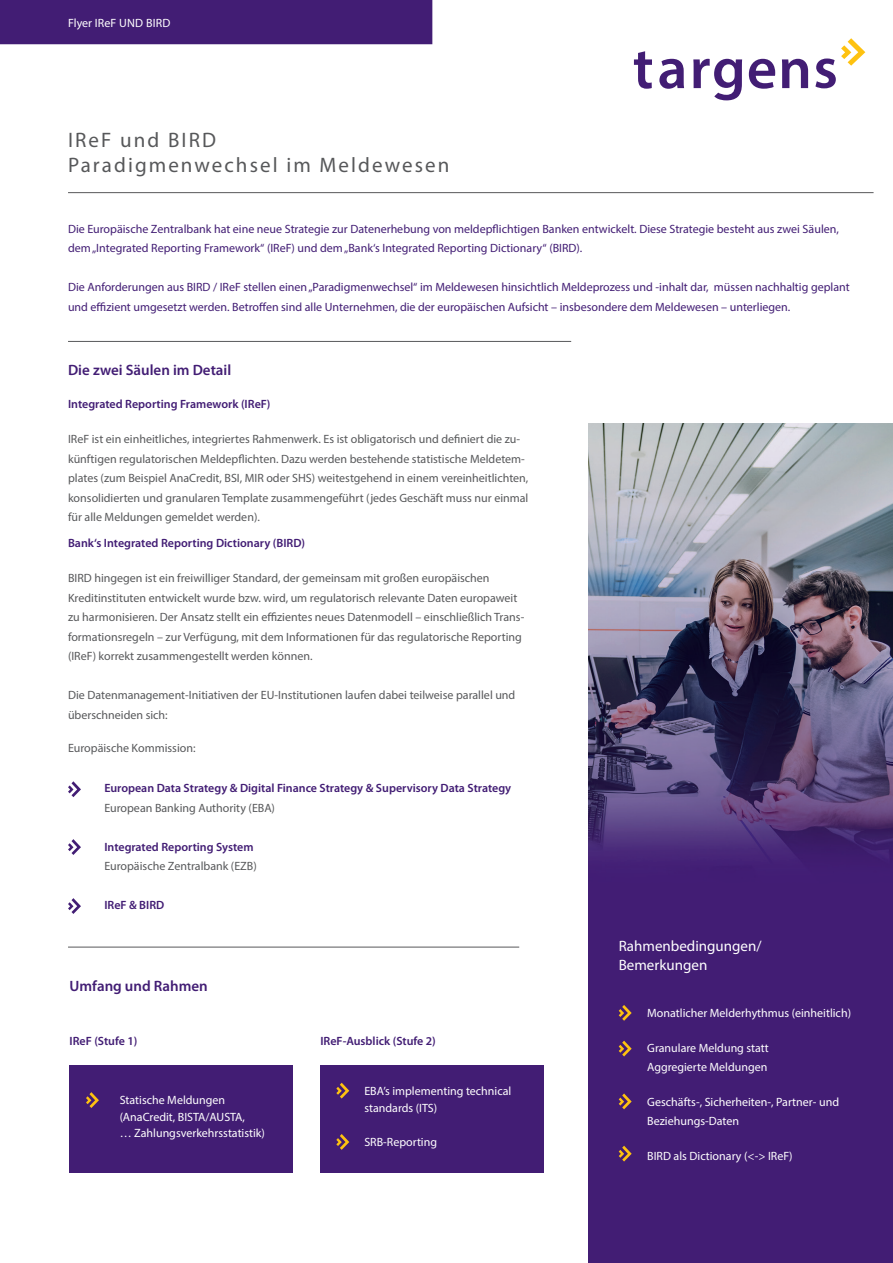
<style>
.page{position:relative;width:893px;height:1263px;background:#fff}
.page>*{position:absolute;margin:0;border:0;box-sizing:border-box;transform-origin:0 0}
.t1{font:21px/25.2px "Myriad Pro";letter-spacing:.1em;color:#57585a}
.t2{font:600 15px "Myriad Pro";color:#421d74}
.t3{font:15px/19.5px "Myriad Pro";color:#fff}
.t4{font:12px/19.5px "Myriad Pro";color:#57585a}
.t5{font:12px/19.5px "Myriad Pro";color:#421d74}
.t6{font:12px/16.5px "Myriad Pro";color:#fff}
.t7{font:600 12px "Myriad Pro";color:#421d74}
</style>
<div class="page">
<svg style="left:634px;top:51px;width:18px;height:38px"></svg>
<svg style="left:659px;top:59px;width:25px;height:30px"></svg>
<svg style="left:749px;top:59px;width:26px;height:30px"></svg>
<svg style="left:782px;top:59px;width:26px;height:29px"></svg>
<svg style="left:693px;top:59px;width:49px;height:41px"></svg>
<svg style="left:815px;top:38px;width:50px;height:50px"></svg>
<div style="left:0;top:0;width:432px;height:44px;background:#421d74"></div>
<hr style="left:68px;top:341px;width:503px;height:1px;background:#57585a">
<hr style="left:68px;top:192px;width:805px;height:1px;background:#57585a">
<hr style="left:68px;top:947px;width:451px;height:1px;background:#57585a">
<svg style="left:68px;top:781px;width:13px;height:16px"></svg>
<svg style="left:68px;top:839px;width:13px;height:16px"></svg>
<svg style="left:68px;top:898px;width:13px;height:16px"></svg>
<div style="left:70px;top:1065px;width:223px;height:107px;background:#421d74"></div>
<div style="left:320px;top:1065px;width:224px;height:107px;background:#421d74"></div>
<svg style="left:86px;top:1092px;width:13px;height:16px"></svg>
<svg style="left:336px;top:1083px;width:13px;height:15px"></svg>
<svg style="left:336px;top:1134px;width:13px;height:16px"></svg>
<img style="left:588px;top:424px;width:305px;height:839px">
<svg style="left:619px;top:1005px;width:13px;height:16px"></svg>
<svg style="left:619px;top:1041px;width:13px;height:15px"></svg>
<svg style="left:619px;top:1093px;width:13px;height:16px"></svg>
<svg style="left:619px;top:1146px;width:13px;height:15px"></svg>
<p class="t6" style="left:68px;top:15px;width:104px">Flyer IReF UND BIRD</p>
<p class="t1" style="left:68px;top:127px;width:383px">IReF und BIRD<br>Paradigmenwechsel im Meldewesen</p>
<p class="t5" style="left:68px;top:219px;width:772px">Die Europäische Zentralbank hat eine neue Strategie zur Datenerhebung von meldepflichtigen Banken entwickelt. Diese Strategie besteht aus zwei Säulen, dem „Integrated Reporting Framework“ (IReF) und dem „Bank‘s Integrated Reporting Dictionary“ (BIRD).</p>
<p class="t5" style="left:68px;top:277px;width:783px">Die Anforderungen aus BIRD / IReF stellen einen „Paradigmenwechsel“ im Meldewesen hinsichtlich Meldeprozess und -inhalt dar, müssen nachhaltig geplant und effizient umgesetzt werden. Betroffen sind alle Unternehmen, die der europäischen Aufsicht – insbesondere dem Meldewesen – unterliegen.</p>
<p class="t2" style="left:68px;top:360px;width:165px">Die zwei Säulen im Detail</p>
<p class="t7" style="left:68px;top:397px;width:204px">Integrated Reporting Framework (IReF)</p>
<p class="t4" style="left:68px;top:429px;width:462px">IReF ist ein einheitliches, integriertes Rahmenwerk. Es ist obligatorisch und definiert die zu&shy;künftigen regulatorischen Meldepflichten. Dazu werden bestehende statistische Meldetem&shy;plates (zum Beispiel AnaCredit, BSI, MIR oder SHS) weitestgehend in einem vereinheitlichten, konsolidierten und granularen Template zusammengeführt (jedes Geschäft muss nur einmal für alle Meldungen gemeldet werden).</p>
<p class="t7" style="left:68px;top:536px;width:239px">Bank‘s Integrated Reporting Dictionary (BIRD)</p>
<p class="t4" style="left:68px;top:568px;width:458px">BIRD hingegen ist ein freiwilliger Standard, der gemeinsam mit großen europäischen Kreditinstituten entwickelt wurde bzw. wird, um regulatorisch relevante Daten europaweit zu harmonisieren. Der Ansatz stellt ein effizientes neues Datenmodell – einschließlich Trans&shy;formationsregeln – zur Verfügung, mit dem Informationen für das regulatorische Reporting (IReF) korrekt zusammengestellt werden können.</p>
<p class="t4" style="left:68px;top:685px;width:449px">Die Datenmanagement-Initiativen der EU-Institutionen laufen dabei teilweise parallel und überschneiden sich:</p>
<p class="t4" style="left:68px;top:738px;width:129px">Europäische Kommission:</p>
<p class="t7" style="left:104px;top:781px;width:408px">European Data Strategy &amp; Digital Finance Strategy &amp; Supervisory Data Strategy</p>
<p class="t4" style="left:104px;top:798px;width:172px">European Banking Authority (EBA)</p>
<p class="t7" style="left:104px;top:839px;width:151px">Integrated Reporting System</p>
<p class="t4" style="left:104px;top:856px;width:154px">Europäische Zentralbank (EZB)</p>
<p class="t7" style="left:104px;top:898px;width:62px">IReF &amp; BIRD</p>
<p class="t2" style="left:70px;top:976px;width:140px">Umfang und Rahmen</p>
<p class="t7" style="left:70px;top:1033px;width:69px">IReF (Stufe 1)</p>
<p class="t7" style="left:320px;top:1033px;width:117px">IReF-Ausblick (Stufe 2)</p>
<p class="t6" style="left:120px;top:1092px;width:147px">Statische Meldungen (AnaCredit, BISTA/AUSTA,<br>… Zahlungsverkehrsstatistik)</p>
<p class="t6" style="left:364px;top:1083px;width:148px">EBA’s implementing technical standards (ITS)</p>
<p class="t6" style="left:364px;top:1134px;width:74px">SRB-Reporting</p>
<p class="t3" style="left:619px;top:936px;width:144px">Rahmenbedingungen/<br>Bemerkungen</p>
<p class="t6" style="left:647px;top:1005px;width:205px">Monatlicher Melderhythmus (einheitlich)</p>
<p class="t6" style="left:647px;top:1039px;width:123px">Granulare Meldung statt</p>
<p class="t6" style="left:647px;top:1059px;width:122px">Aggregierte Meldungen</p>
<p class="t6" style="left:647px;top:1092px;width:193px;line-height:19.5px">Geschäfts-, Sicherheiten-, Partner- und<br>Beziehungs-Daten</p>
<p class="t6" style="left:647px;top:1147px;width:147px">BIRD als Dictionary (&lt;-&gt; IReF)</p>
</div>
